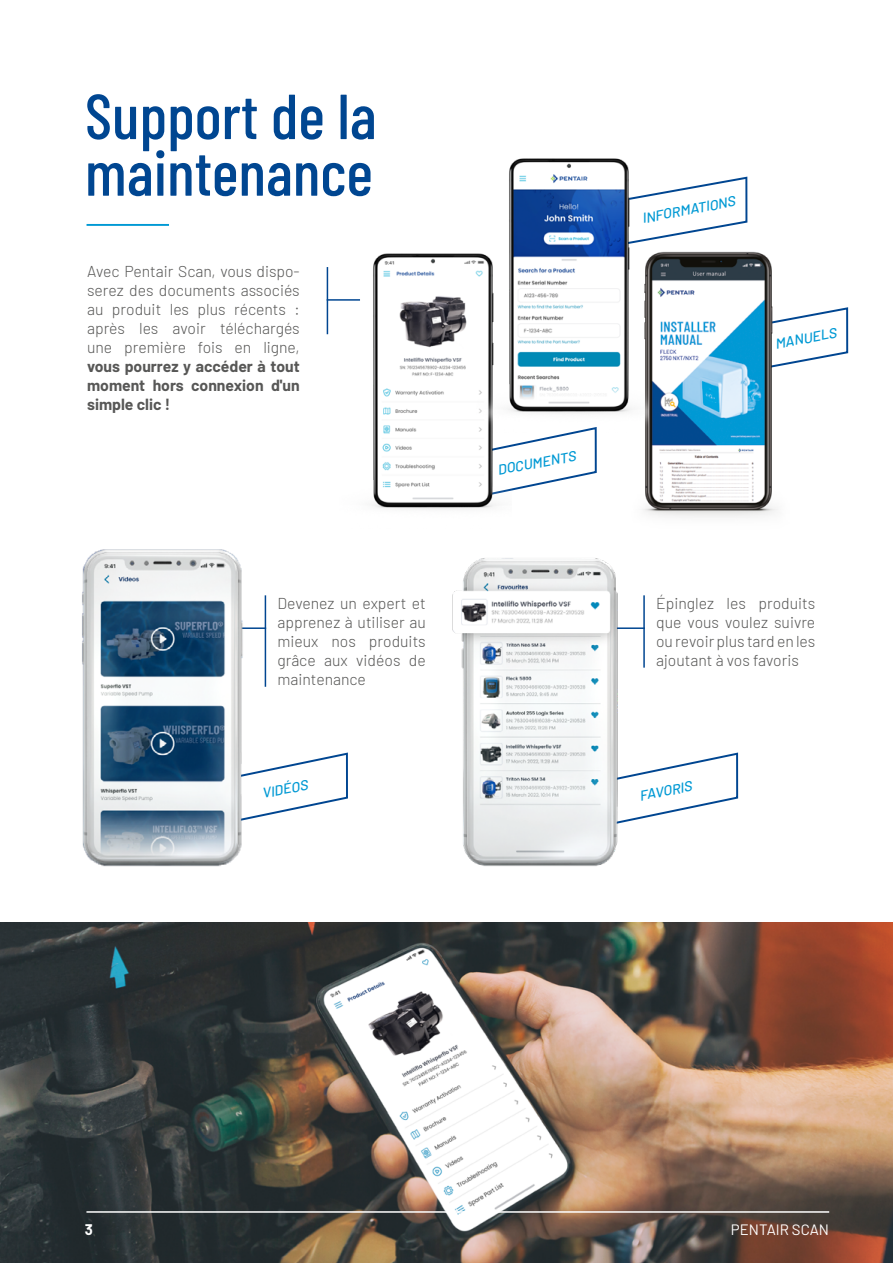
<style>
.page{position:relative;width:893px;height:1263px;background:#fff}
.page>*{position:absolute;margin:0;border:0;box-sizing:border-box;transform-origin:0 0}
.t1{font:500 63.45px/56.6px "Barlow Condensed";color:#004691}
.t2{font:300 15.75px/18.9px "Barlow";color:#575756;text-align:justify}
.t3{font:700 15.75px/18.9px "Barlow";color:#575756;text-align:justify}
.t4{font:15px "Barlow";color:#fff}
.t5{font:700 15px "Barlow";color:#fff}
.t6{font:italic 500 14.1px "Barlow";color:#0099d4}
</style>
<div class="page">
<img style="left:0;top:923px;width:893px;height:340px">
<hr style="left:87px;top:224px;width:82px;height:2px;background:#0099d4">
<svg style="left:789px;top:307px;width:60px;height:58px"></svg>
<img style="left:643px;top:251px;width:146px;height:266px">
<svg style="left:512px;top:463px;width:85px;height:28px"></svg>
<svg style="left:245px;top:752px;width:103px;height:68px"></svg>
<svg style="left:633px;top:752px;width:106px;height:69px"></svg>
<img style="left:372px;top:253px;width:140px;height:257px">
<svg style="left:648px;top:176px;width:100px;height:65px"></svg>
<img style="left:476px;top:158px;width:172px;height:305px">
<hr style="left:86px;top:1211px;width:743px;height:2px;background:#fff">
<hr style="left:327px;top:267px;width:1px;height:67px;background:#004691">
<hr style="left:327px;top:299px;width:33px;height:2px;background:#004691">
<hr style="left:643px;top:595px;width:2px;height:73px;background:#004691">
<hr style="left:611px;top:627px;width:34px;height:2px;background:#004691">
<hr style="left:265px;top:595px;width:1px;height:92px;background:#004691">
<hr style="left:233px;top:627px;width:33px;height:2px;background:#004691">
<img style="left:452px;top:558px;width:181px;height:308px">
<img style="left:82px;top:549px;width:163px;height:318px">
<h1 class="t1" style="left:85px;top:83px;width:293px">Support de la maintenance</h1>
<p class="t2" style="left:87px;top:261px;width:214px">Avec Pentair Scan, vous dispo&shy;serez des documents associés au produit les plus récents : après les avoir téléchargés une première fois en ligne,</p>
<p class="t3" style="left:87px;top:355px;width:214px">vous pourrez y accéder à tout moment hors connexion d'un simple clic !</p>
<p class="t2" style="left:277px;top:593px;width:150px">Devenez un expert et apprenez à utiliser au mieux nos produits grâce aux vidéos de maintenance</p>
<p class="t6" style="left:496px;top:460px;width:81px;rotate:-11deg">DOCUMENTS</p>
<p class="t6" style="left:640px;top:208px;width:96px;rotate:-11deg">INFORMATIONS</p>
<p class="t6" style="left:773px;top:334px;width:64px;rotate:-11deg">MANUELS</p>
<p class="t2" style="left:656px;top:593px;width:161px">Épinglez les produits que vous voulez suivre ou revoir plus tard en les ajoutant à vos favoris</p>
<p class="t6" style="left:260px;top:783px;width:48px;rotate:-11deg">VIDÉOS</p>
<p class="t6" style="left:638px;top:786px;width:54px;rotate:-11deg">FAVORIS</p>
<p class="t5" style="left:85px;top:1218px;width:10px">3</p>
<p class="t4" style="left:731px;top:1218px;width:100px">PENTAIR SCAN</p>
</div>
